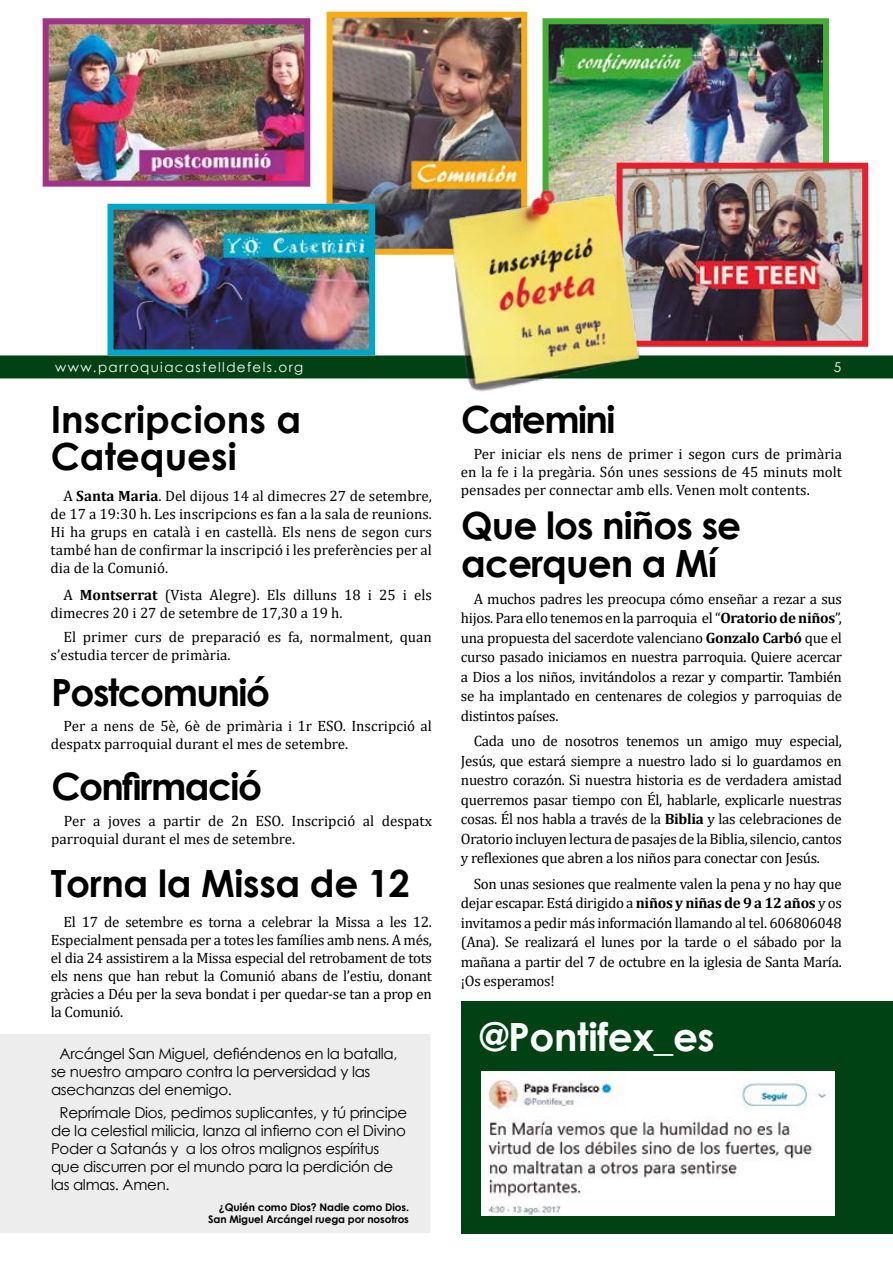
<style>
.page{position:relative;width:893px;height:1263px;background:#fff}
.page>*{position:absolute;margin:0;border:0;box-sizing:border-box;transform-origin:0 0}
.t1{font:700 39px "Century Gothic";letter-spacing:-.01em;color:#fff}
.t2{font:700 37.5px/37.5px "Century Gothic";letter-spacing:-.025em;color:#000}
.t3{font:700 37.5px/37.5px "Century Gothic";color:#000}
.t4{font:15px/19.5px "Cambria";color:#000;text-align:justify}
.t5{font:15px/18px "Century Gothic";letter-spacing:-.02em;color:#000}
.t6{font:13.5px "Century Gothic";letter-spacing:.1em;color:#fff}
.t7{font:700 10.5px/12px "Century Gothic";letter-spacing:-.01em;color:#000;text-align:right}
.s1{font-weight:700}
</style>
<div class="page">
<img style="left:550px;top:25px;width:272px;height:138px">
<div style="left:543px;top:18px;width:286px;height:206px;border:6px solid #45ac34"></div>
<img style="left:703px;top:170px;width:158px;height:170px">
<div style="left:617px;top:163px;width:251px;height:184px;border:6px solid #e5202c"></div>
<div style="left:0;top:355px;width:893px;height:23px;background:#004213"></div>
<div style="left:0;top:1034px;width:430px;height:199px;background:#ededed"></div>
<img style="left:50px;top:25px;width:253px;height:155px">
<div style="left:43px;top:18px;width:267px;height:169px;border:6px solid #9f338a"></div>
<img style="left:334px;top:19px;width:186px;height:229px">
<div style="left:327px;top:12px;width:200px;height:243px;border:6px solid #f7ab18"></div>
<img style="left:115px;top:211px;width:253px;height:137px">
<div style="left:108px;top:204px;width:267px;height:151px;border:6px solid #00a6ca"></div>
<img style="left:382px;top:148px;width:321px;height:244px">
<div style="left:462px;top:1001px;width:431px;height:233px;background:#004213"></div>
<img style="left:482px;top:1071px;width:353px;height:144px">
<p class="t6" style="left:55px;top:358px;width:249px">www.parroquiacastelldefels.org</p>
<p class="t6" style="left:834px;top:358px;width:9px">5</p>
<h2 class="t3" style="left:51px;top:399px;width:252px">Inscripcions a<br>Catequesi</h2>
<p class="t4" style="left:51px;top:486px;width:383px;line-height:18px;text-indent:13px">A <span class="s1">Santa Maria</span>. Del dijous 14 al dimecres 27 de setembre, de 17 a 19:30 h. Les inscripcions es fan a la sala de reunions.<br>Hi ha grups en català i en castellà. Els nens de segon curs també han de confirmar la inscripció i les preferències per al dia de la Comunió.</p>
<p class="t4" style="left:51px;top:585px;width:383px;line-height:18px;text-indent:13px">A <span class="s1">Montserrat</span> (Vista Alegre). Els dilluns 18 i 25 i els dimecres 20 i 27 de setembre de 17,30 a 19 h.</p>
<p class="t4" style="left:51px;top:627px;width:383px;line-height:18px;text-indent:13px">El primer curs de preparació es fa, normalment, quan s’estudia tercer de primària.</p>
<h2 class="t2" style="left:51px;top:672px;width:220px">Postcomunió</h2>
<p class="t4" style="left:51px;top:717px;width:383px;line-height:18px;text-indent:13px">Per a nens de 5è, 6è de primària i 1r ESO. Inscripció al despatx parroquial durant el mes de setembre.</p>
<h2 class="t2" style="left:51px;top:766px;width:212px">Confirmació</h2>
<p class="t4" style="left:51px;top:811px;width:382px;line-height:18px;text-indent:13px">Per a joves a partir de 2n ESO. Inscripció al despatx parroquial durant el mes de setembre.</p>
<h2 class="t2" style="left:51px;top:863px;width:360px">Torna la Missa de 12</h2>
<p class="t4" style="left:51px;top:913px;width:383px;line-height:18px;text-indent:13px">El 17 de setembre es torna a celebrar la Missa a les 12.<br>Especialment pensada per a totes les famílies amb nens. A més, el dia 24 assistirem a la Missa especial del retrobament de tots els nens que han rebut la Comunió abans de l’estiu, donant gràcies a Déu per la seva bondat i per quedar-se tan a prop en la Comunió.</p>
<p class="t5" style="left:51px;top:1044px;width:348px;text-indent:9px">Arcángel San Miguel, defiéndenos en la batalla, se nuestro amparo contra la perversidad y las asechanzas del enemigo.</p>
<p class="t5" style="left:51px;top:1103px;width:358px;text-indent:9px">Reprímale Dios, pedimos suplicantes, y tú principe de la celestial milicia, lanza al infierno con el Divino Poder a Satanás y a los otros malignos espíritus que discurren por el mundo para la perdición de las almas. Amen.</p>
<p class="t7" style="left:208px;top:1200px;width:202px">¿Quién como Dios? Nadie como Dios.<br>San Miguel Arcángel ruega por nosotros</p>
<h2 class="t2" style="left:461px;top:399px;width:156px">Catemini</h2>
<p class="t4" style="left:461px;top:444px;width:383px;line-height:18px;text-indent:13px">Per iniciar els nens de primer i segon curs de primària en la fe i la pregària. Són unes sessions de 45 minuts molt pensades per connectar amb ells. Venen molt contents.</p>
<h2 class="t2" style="left:461px;top:505px;width:281px">Que los niños se acerquen a Mí</h2>
<p class="t4" style="left:461px;top:589px;width:383px;text-indent:13px">A muchos padres les preocupa cómo enseñar a rezar a sus hijos. Para ello tenemos en la parroquia el “<span class="s1">Oratorio de niños</span>”, una propuesta del sacerdote valenciano <span class="s1">Gonzalo Carbó</span> que el curso pasado iniciamos en nuestra parroquia. Quiere acercar a Dios a los niños, invitándolos a rezar y compartir. También se ha implantado en centenares de colegios y parroquias de distintos países.</p>
<p class="t4" style="left:461px;top:731px;width:383px;text-indent:13px">Cada uno de nosotros tenemos un amigo muy especial, Jesús, que estará siempre a nuestro lado si lo guardamos en nuestro corazón. Si nuestra historia es de verdadera amistad querremos pasar tiempo con Él, hablarle, explicarle nuestras cosas. Él nos habla a través de la <span class="s1">Biblia</span> y las celebraciones de Oratorio incluyen lectura de pasajes de la Biblia, silencio, cantos y reflexiones que abren a los niños para conectar con Jesús.</p>
<p class="t4" style="left:461px;top:874px;width:383px;text-indent:13px">Son unas sesiones que realmente valen la pena y no hay que dejar escapar. Está dirigido a <span class="s1">niños y niñas de 9 a 12 años</span> y os invitamos a pedir más información llamando al tel. 606806048 (Ana). Se realizará el lunes por la tarde o el sábado por la mañana a partir del 7 de octubre en la iglesia de Santa María. ¡Os esperamos!</p>
<h1 class="t1" style="left:480px;top:1008px;width:237px">@Pontifex_es</h1>
</div>
